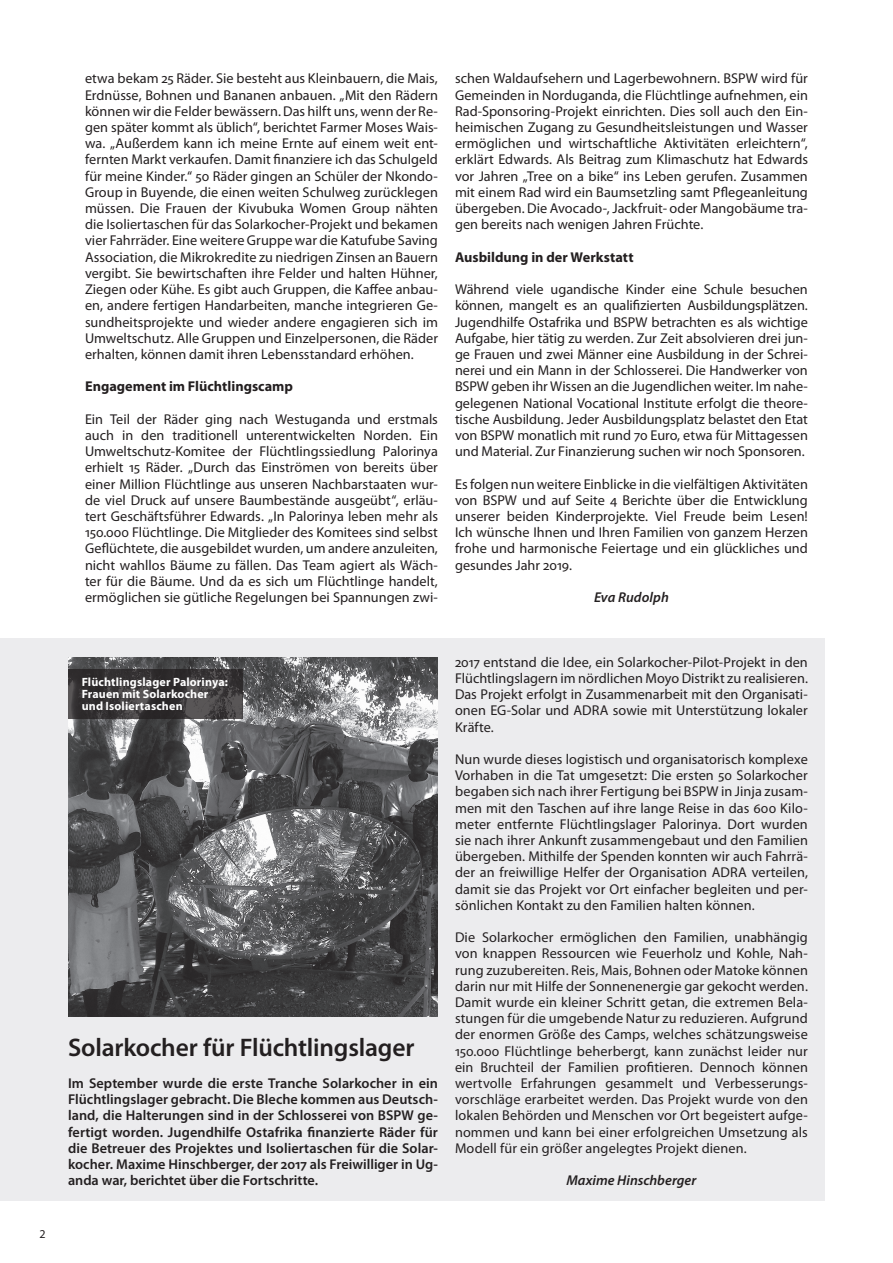
<style>
.page{position:relative;width:893px;height:1263px;background:#fff}
.page>*{position:absolute;margin:0;border:0;box-sizing:border-box;transform-origin:0 0}
.t1{font:600 25.5px "Myriad Pro";letter-spacing:-.01em;color:#231f20}
.t2{font:14.25px/16.2px "Myriad Pro";letter-spacing:.005em;color:#231f20;text-align:justify}
.t3{font:600 14.25px/16.2px "Myriad Pro";color:#231f20;text-align:justify}
.t4{font:700 14.25px "Myriad Pro";color:#231f20}
.t5{font:italic 600 14.25px "Myriad Pro";letter-spacing:.005em;color:#231f20}
.t6{font:700 12px/12px "Myriad Pro";letter-spacing:.01em;color:#fff}
.t7{font:12px "Myriad Pro";color:#231f20}
</style>
<div class="page">
<div style="left:0;top:638px;width:825px;height:562px;background:#ececee"></div>
<img style="left:68px;top:657px;width:370px;height:359px">
<svg style="left:68px;top:669px;width:174px;height:50px;background:#3b3839"></svg>
<p class="t7" style="left:39px;top:1226px;width:8px">2</p>
<p class="t2" style="left:85px;top:70px;width:354px">etwa bekam 25 Räder. Sie besteht aus Kleinbauern, die Mais, Erdnüsse, Bohnen und Bananen anbauen. „Mit den Rädern können wir die Felder bewässern. Das hilft uns, wenn der Re&shy;gen später kommt als üblich“, berichtet Farmer Moses Wais&shy;wa. „Außerdem kann ich meine Ernte auf einem weit ent&shy;fernten Markt verkaufen. Damit finanziere ich das Schulgeld für meine Kinder.“ 50 Räder gingen an Schüler der Nkondo-Group in Buyende, die einen weiten Schulweg zurücklegen müssen. Die Frauen der Kivubuka Women Group nähten die Isoliertaschen für das Solarkocher-Projekt und bekamen vier Fahrräder. Eine weitere Gruppe war die Katufube Saving Association, die Mikrokredite zu niedrigen Zinsen an Bauern vergibt. Sie bewirtschaften ihre Felder und halten Hühner, Ziegen oder Kühe. Es gibt auch Gruppen, die Kaffee anbau&shy;en, andere fertigen Handarbeiten, manche integrieren Ge&shy;sundheitsprojekte und wieder andere engagieren sich im Umweltschutz. Alle Gruppen und Einzelpersonen, die Räder erhalten, können damit ihren Lebensstandard erhöhen.</p>
<p class="t4" style="left:85px;top:377px;width:210px">Engagement im Flüchtlingscamp</p>
<p class="t2" style="left:85px;top:411px;width:354px">Ein Teil der Räder ging nach Westuganda und erstmals auch in den traditionell unterentwickelten Norden. Ein Umweltschutz-Komitee der Flüchtlingssiedlung Palorinya erhielt 15 Räder. „Durch das Einströmen von bereits über einer Million Flüchtlinge aus unseren Nachbarstaaten wur&shy;de viel Druck auf unsere Baumbestände ausgeübt“, erläu&shy;tert Geschäftsführer Edwards. „In Palorinya leben mehr als 150.000 Flüchtlinge. Die Mitglieder des Komitees sind selbst Geflüchtete, die ausgebildet wurden, um andere anzuleiten, nicht wahllos Bäume zu fällen. Das Team agiert als Wäch&shy;ter für die Bäume. Und da es sich um Flüchtlinge handelt, ermöglichen sie gütliche Regelungen bei Spannungen zwi-</p>
<p class="t2" style="left:455px;top:70px;width:354px">schen Waldaufsehern und Lagerbewohnern. BSPW wird für Gemeinden in Norduganda, die Flüchtlinge aufnehmen, ein Rad-Sponsoring-Projekt einrichten. Dies soll auch den Ein&shy;heimischen Zugang zu Gesundheitsleistungen und Wasser ermöglichen und wirtschaftliche Aktivitäten erleichtern“, erklärt Edwards. Als Beitrag zum Klimaschutz hat Edwards vor Jahren „Tree on a bike“ ins Leben gerufen. Zusammen mit einem Rad wird ein Baumsetzling samt Pflegeanleitung übergeben. Die Avocado-, Jackfruit- oder Mangobäume tra&shy;gen bereits nach wenigen Jahren Früchte.</p>
<p class="t4" style="left:455px;top:248px;width:180px">Ausbildung in der Werkstatt</p>
<p class="t2" style="left:455px;top:281px;width:354px">Während viele ugandische Kinder eine Schule besuchen können, mangelt es an qualifizierten Ausbildungsplätzen.<br>Jugendhilfe Ostafrika und BSPW betrachten es als wichtige Aufgabe, hier tätig zu werden. Zur Zeit absolvieren drei jun&shy;ge Frauen und zwei Männer eine Ausbildung in der Schrei&shy;nerei und ein Mann in der Schlosserei. Die Handwerker von BSPW geben ihr Wissen an die Jugendlichen weiter. Im nahe&shy;gelegenen National Vocational Institute erfolgt die theore&shy;tische Ausbildung. Jeder Ausbildungsplatz belastet den Etat von BSPW monatlich mit rund 70 Euro, etwa für Mittagessen und Material. Zur Finanzierung suchen wir noch Sponsoren.</p>
<p class="t2" style="left:455px;top:475px;width:354px">Es folgen nun weitere Einblicke in die vielfältigen Aktivitäten von BSPW und auf Seite 4 Berichte über die Entwicklung unserer beiden Kinderprojekte. Viel Freude beim Lesen!<br>Ich wünsche Ihnen und Ihren Familien von ganzem Herzen frohe und harmonische Feiertage und ein glückliches und gesundes Jahr 2019.</p>
<p class="t5" style="left:594px;top:588px;width:76px">Eva Rudolph</p>
<p class="t6" style="left:82px;top:676px;width:148px">Flüchtlingslager Palorinya:<br>Frauen mit Solarkocher und Isoliertaschen</p>
<h1 class="t1" style="left:68px;top:1031px;width:348px">Solarkocher für Flüchtlingslager</h1>
<p class="t3" style="left:68px;top:1075px;width:371px">Im September wurde die erste Tranche Solarkocher in ein Flüchtlingslager gebracht. Die Bleche kommen aus Deutsch&shy;land, die Halterungen sind in der Schlosserei von BSPW ge&shy;fertigt worden. Jugendhilfe Ostafrika finanzierte Räder für die Betreuer des Projektes und Isoliertaschen für die Solar&shy;kocher. Maxime Hinschberger, der 2017 als Freiwilliger in Ug&shy;anda war, berichtet über die Fortschritte.</p>
<p class="t2" style="left:455px;top:654px;width:354px">2017 entstand die Idee, ein Solarkocher-Pilot-Projekt in den Flüchtlingslagern im nördlichen Moyo Distrikt zu realisieren.<br>Das Projekt erfolgt in Zusammenarbeit mit den Organisati&shy;onen EG-Solar und ADRA sowie mit Unterstützung lokaler Kräfte.</p>
<p class="t2" style="left:455px;top:751px;width:354px">Nun wurde dieses logistisch und organisatorisch komplexe Vorhaben in die Tat umgesetzt: Die ersten 50 Solarkocher begaben sich nach ihrer Fertigung bei BSPW in Jinja zusam&shy;men mit den Taschen auf ihre lange Reise in das 600 Kilo&shy;meter entfernte Flüchtlingslager Palorinya. Dort wurden sie nach ihrer Ankunft zusammengebaut und den Familien übergeben. Mithilfe der Spenden konnten wir auch Fahrrä&shy;der an freiwillige Helfer der Organisation ADRA verteilen, damit sie das Projekt vor Ort einfacher begleiten und per&shy;sönlichen Kontakt zu den Familien halten können.</p>
<p class="t2" style="left:455px;top:929px;width:354px">Die Solarkocher ermöglichen den Familien, unabhängig von knappen Ressourcen wie Feuerholz und Kohle, Nah&shy;rung zuzubereiten. Reis, Mais, Bohnen oder Matoke können darin nur mit Hilfe der Sonnenenergie gar gekocht werden.<br>Damit wurde ein kleiner Schritt getan, die extremen Bela&shy;stungen für die umgebende Natur zu reduzieren. Aufgrund der enormen Größe des Camps, welches schätzungsweise 150.000 Flüchtlinge beherbergt, kann zunächst leider nur ein Bruchteil der Familien profitieren. Dennoch können wertvolle Erfahrungen gesammelt und Verbesserungs&shy;vorschläge erarbeitet werden. Das Projekt wurde von den lokalen Behörden und Menschen vor Ort begeistert aufge&shy;nommen und kann bei einer erfolgreichen Umsetzung als Modell für ein größer angelegtes Projekt dienen.</p>
<p class="t5" style="left:566px;top:1171px;width:132px">Maxime Hinschberger</p>
</div>
